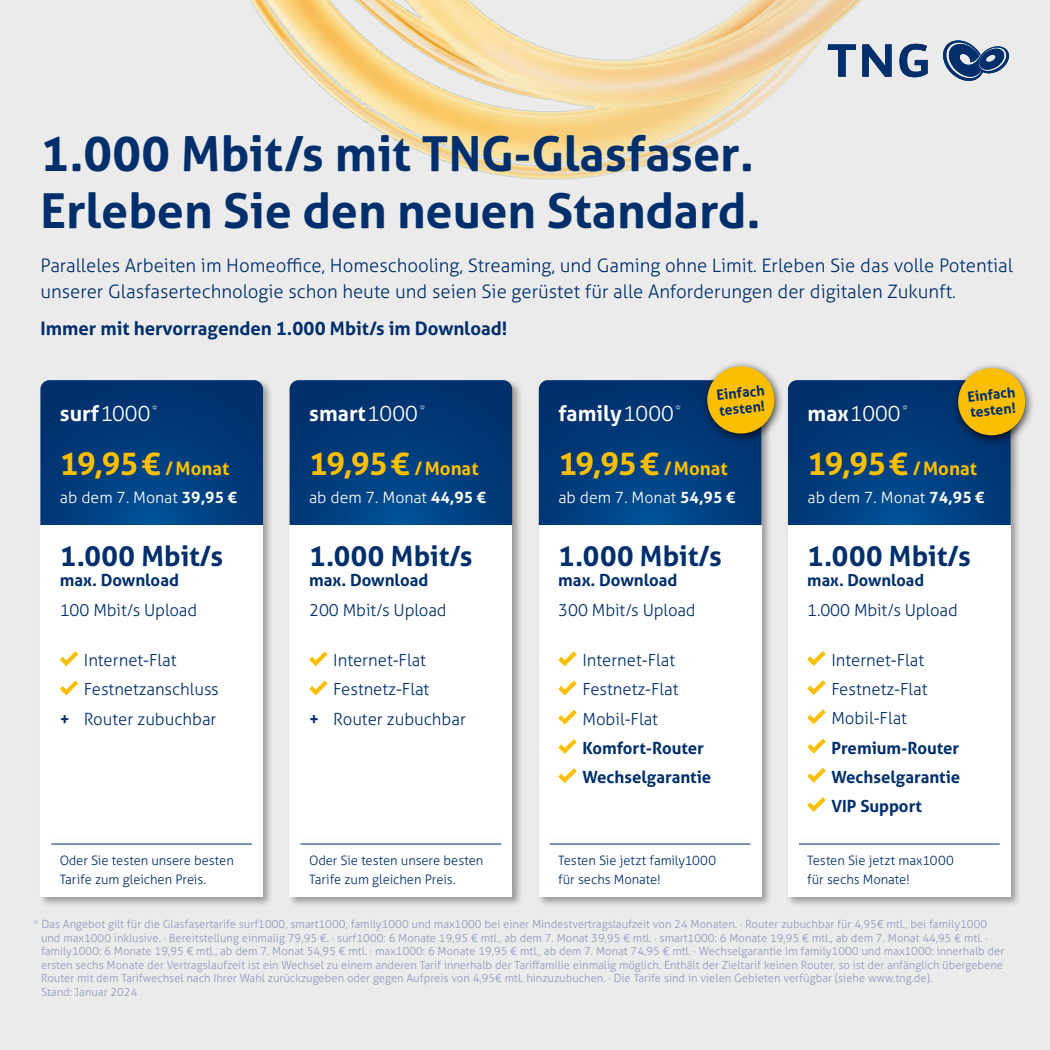
<style>
.page{position:relative;width:1050px;height:1050px;background:#ebebeb}
.page>*{position:absolute;margin:0;border:0;box-sizing:border-box;transform-origin:0 0}
.t1{font:700 48.39px/57.7px "Aller";color:#002f6c}
.t2{font:700 31.68px "Aller";letter-spacing:-.045em;color:#fcbf00}
.t3{font:700 27.91px "Aller";color:#002f6c}
.t4{font:700 21.44px "Aller";color:#fff}
.t5{font:300 21.44px "Aller";color:#fff}
.t6{font:300 18.64px/26.1px "Aller";color:#002f6c}
.t7{font:700 18.64px "Aller";color:#002f6c}
.t8{font:300 16.71px/29.2px "Aller";color:#002f6c}
.t9{font:700 16.71px/29.2px "Aller";color:#002f6c;text-align:justify}
.t10{font:700 16.45px "Aller";color:#002f6c}
.t11{font:300 15.84px "Aller";color:#fff}
.t12{font:700 14.17px/15.8px "Aller";color:#002f6c}
.t13{font:300 13.04px/18.6px "Aller";letter-spacing:-.005em;color:#002f6c}
.t14{font:300 11.29px/13.5px "Aller";color:#7985b0}
.s1{font-weight:300}
.s2{font-size:18.64px}
.s3{font-weight:700}
</style>
<div class="page">
<img style="left:250px;top:0;width:670px;height:180px">
<div style="left:786px;top:378px;width:235px;height:530px;background:#000;opacity:.35"></div>
<svg style="left:788px;top:380px;width:223px;height:145px;background:#003b7a"></svg>
<div style="left:788px;top:525px;width:223px;height:372px;background:#fff"></div>
<svg style="left:807px;top:651px;width:19px;height:15px"></svg>
<svg style="left:807px;top:680px;width:19px;height:15px"></svg>
<svg style="left:807px;top:709px;width:19px;height:15px"></svg>
<svg style="left:807px;top:739px;width:19px;height:15px"></svg>
<svg style="left:807px;top:768px;width:19px;height:15px"></svg>
<svg style="left:807px;top:797px;width:19px;height:15px"></svg>
<div style="left:38px;top:378px;width:236px;height:530px;background:#000;opacity:.35"></div>
<svg style="left:40px;top:380px;width:223px;height:145px;background:#003a79"></svg>
<div style="left:40px;top:525px;width:223px;height:372px;background:#fff"></div>
<svg style="left:60px;top:651px;width:18px;height:15px"></svg>
<svg style="left:60px;top:681px;width:18px;height:14px"></svg>
<div style="left:46px;top:835px;width:211px;height:12px;background:#000;opacity:.35"></div>
<hr style="left:51px;top:844px;width:201px;height:1px;background:#002f6c">
<div style="left:287px;top:378px;width:236px;height:530px;background:#000;opacity:.35"></div>
<svg style="left:290px;top:380px;width:222px;height:145px;background:#003a79"></svg>
<div style="left:290px;top:525px;width:222px;height:372px;background:#fff"></div>
<svg style="left:309px;top:651px;width:19px;height:15px"></svg>
<svg style="left:309px;top:681px;width:19px;height:14px"></svg>
<div style="left:536px;top:378px;width:236px;height:530px;background:#000;opacity:.35"></div>
<svg style="left:539px;top:380px;width:222px;height:145px;background:#003b7a"></svg>
<div style="left:539px;top:525px;width:222px;height:372px;background:#fff"></div>
<svg style="left:558px;top:651px;width:19px;height:15px"></svg>
<svg style="left:558px;top:681px;width:19px;height:14px"></svg>
<svg style="left:558px;top:710px;width:19px;height:15px"></svg>
<svg style="left:558px;top:739px;width:19px;height:15px"></svg>
<svg style="left:558px;top:768px;width:19px;height:15px"></svg>
<div style="left:700px;top:360px;width:84px;height:84px;background:#000;opacity:.75"></div>
<div style="left:707px;top:366px;width:67px;height:68px;background:#fcbf00;border-radius:50%"></div>
<div style="left:295px;top:835px;width:211px;height:12px;background:#000;opacity:.35"></div>
<hr style="left:300px;top:844px;width:201px;height:1px;background:#002f6c">
<div style="left:545px;top:835px;width:210px;height:12px;background:#000;opacity:.35"></div>
<hr style="left:550px;top:844px;width:200px;height:1px;background:#002f6c">
<div style="left:794px;top:835px;width:210px;height:12px;background:#000;opacity:.35"></div>
<hr style="left:799px;top:844px;width:201px;height:1px;background:#002f6c">
<div style="left:951px;top:362px;width:84px;height:84px;background:#000;opacity:.75"></div>
<div style="left:958px;top:368px;width:67px;height:67px;background:#fcbf00;border-radius:50%"></div>
<svg style="left:943px;top:40px;width:66px;height:41px"></svg>
<svg style="left:828px;top:44px;width:28px;height:33px"></svg>
<svg style="left:862px;top:44px;width:30px;height:33px"></svg>
<svg style="left:899px;top:44px;width:29px;height:33px"></svg>
<h1 class="t1" style="left:40px;top:124px;width:721px">1.000 Mbit/s mit TNG-Glasfaser.<br>Erleben Sie den neuen Standard.</h1>
<h3 class="t6" style="left:40px;top:252px;width:974px">Paralleles Arbeiten im Homeoffice, Homeschooling, Streaming, und Gaming ohne Limit. Erleben Sie das volle Potential unserer Glasfasertechnologie schon heute und seien Sie gerüstet für alle Anforderungen der digitalen Zukunft.</h3>
<h3 class="t7" style="left:40px;top:316px;width:468px">Immer mit hervorragenden 1.000 Mbit/s im Download!</h3>
<h3 class="t4" style="left:60px;top:399px;width:99px">surf<span class="s1">1000</span><sup>*</sup></h3>
<h2 class="t2" style="left:60px;top:444px;width:171px">19,95 € <span class="s2">/ Monat</span></h2>
<h3 class="t11" style="left:60px;top:487px;width:178px">ab dem 7. Monat <span class="s3">39,95 €</span></h3>
<h3 class="t3" style="left:60px;top:538px;width:165px">1.000 Mbit/s</h3>
<h3 class="t9" style="left:60px;top:565px;width:121px">max. Download</h3>
<h3 class="t8" style="left:60px;top:596px;width:139px">100 Mbit/s Upload</h3>
<h3 class="t8" style="left:84px;top:646px;width:94px">Internet-Flat</h3>
<h3 class="t8" style="left:84px;top:675px;width:136px">Festnetzanschluss</h3>
<h3 class="t8" style="left:60px;top:704px;width:158px"><span class="s3">+</span> Router zubuchbar</h3>
<h3 class="t4" style="left:309px;top:399px;width:118px">smart<span class="s1">1000</span><sup>*</sup></h3>
<h2 class="t2" style="left:309px;top:444px;width:171px">19,95 € <span class="s2">/ Monat</span></h2>
<h3 class="t11" style="left:309px;top:487px;width:178px">ab dem 7. Monat <span class="s3">44,95 €</span></h3>
<h3 class="t3" style="left:309px;top:538px;width:165px">1.000 Mbit/s</h3>
<h3 class="t9" style="left:309px;top:565px;width:121px">max. Download</h3>
<h3 class="t8" style="left:309px;top:596px;width:139px">200 Mbit/s Upload</h3>
<h3 class="t8" style="left:333px;top:646px;width:94px">Internet-Flat</h3>
<h3 class="t8" style="left:333px;top:675px;width:98px">Festnetz-Flat</h3>
<h3 class="t8" style="left:309px;top:704px;width:158px"><span class="s3">+</span> Router zubuchbar</h3>
<h3 class="t4" style="left:558px;top:399px;width:124px">family<span class="s1">1000</span><sup>*</sup></h3>
<p class="t12" style="left:716px;top:387px;width:50px;rotate:-6deg">Einfach testen!</p>
<h2 class="t2" style="left:558px;top:444px;width:171px">19,95 € <span class="s2">/ Monat</span></h2>
<h3 class="t11" style="left:558px;top:487px;width:178px">ab dem 7. Monat <span class="s3">54,95 €</span></h3>
<h3 class="t3" style="left:558px;top:538px;width:165px">1.000 Mbit/s</h3>
<h3 class="t9" style="left:558px;top:565px;width:121px">max. Download</h3>
<h3 class="t8" style="left:558px;top:596px;width:139px">300 Mbit/s Upload</h3>
<h3 class="t8" style="left:582px;top:646px;width:98px">Internet-Flat<br>Festnetz-Flat<br>Mobil-Flat</h3>
<h3 class="t9" style="left:582px;top:733px;width:130px">Komfort-Router<br>Wechselgarantie</h3>
<h3 class="t5" style="left:808px;top:400px;width:102px"><span class="s3">max</span>1000<sup>*</sup></h3>
<p class="t12" style="left:967px;top:389px;width:50px;rotate:-6deg">Einfach testen!</p>
<h2 class="t2" style="left:808px;top:444px;width:171px">19,95 € <span class="s2">/ Monat</span></h2>
<h3 class="t11" style="left:808px;top:487px;width:178px">ab dem 7. Monat <span class="s3">74,95 €</span></h3>
<h3 class="t3" style="left:807px;top:538px;width:165px">1.000 Mbit/s</h3>
<h3 class="t10" style="left:807px;top:569px;width:118px">max. Download</h3>
<h3 class="t8" style="left:807px;top:595px;width:152px">1.000 Mbit/s Upload</h3>
<h3 class="t8" style="left:831px;top:645px;width:98px">Internet-Flat<br>Festnetz-Flat<br>Mobil-Flat</h3>
<h3 class="t9" style="left:831px;top:733px;width:130px">Premium-Router Wechselgarantie VIP Support</h3>
<p class="t13" style="left:60px;top:851px;width:176px">Oder Sie testen unsere besten<br>Tarife zum gleichen Preis.</p>
<p class="t13" style="left:309px;top:851px;width:176px">Oder Sie testen unsere besten<br>Tarife zum gleichen Preis.</p>
<p class="t13" style="left:558px;top:851px;width:159px">Testen Sie jetzt family1000 für sechs Monate!</p>
<p class="t13" style="left:807px;top:851px;width:148px">Testen Sie jetzt max1000 für sechs Monate!</p>
<p class="t14" style="left:41px;top:917px;width:965px;text-indent:-8px">* Das Angebot gilt für die Glasfasertarife surf1000, smart1000, family1000 und max1000 bei einer Mindestvertragslaufzeit von 24 Monaten. · Router zubuchbar für 4,95€ mtl., bei family1000 und max1000 inklusive. · Bereitstellung einmalig 79,95 €. · surf1000: 6 Monate 19,95 € mtl., ab dem 7. Monat 39,95 € mtl. · smart1000: 6 Monate 19,95 € mtl., ab dem 7. Monat 44,95 € mtl. · family1000: 6 Monate 19,95 € mtl., ab dem 7. Monat 54,95 € mtl. · max1000: 6 Monate 19,95 € mtl., ab dem 7. Monat 74,95 € mtl. · Wechselgarantie im family1000 und max1000: innerhalb der ersten sechs Monate der Vertragslaufzeit ist ein Wechsel zu einem anderen Tarif innerhalb der Tariffamilie einmalig möglich. Enthält der Zieltarif keinen Router, so ist der anfänglich übergebene Router mit dem Tarifwechsel nach Ihrer Wahl zurückzugeben oder gegen Aufpreis von 4,95€ mtl. hinzuzubuchen. · Die Tarife sind in vielen Gebieten verfügbar (siehe www.tng.de).<br>Stand: Januar 2024</p>
</div>
